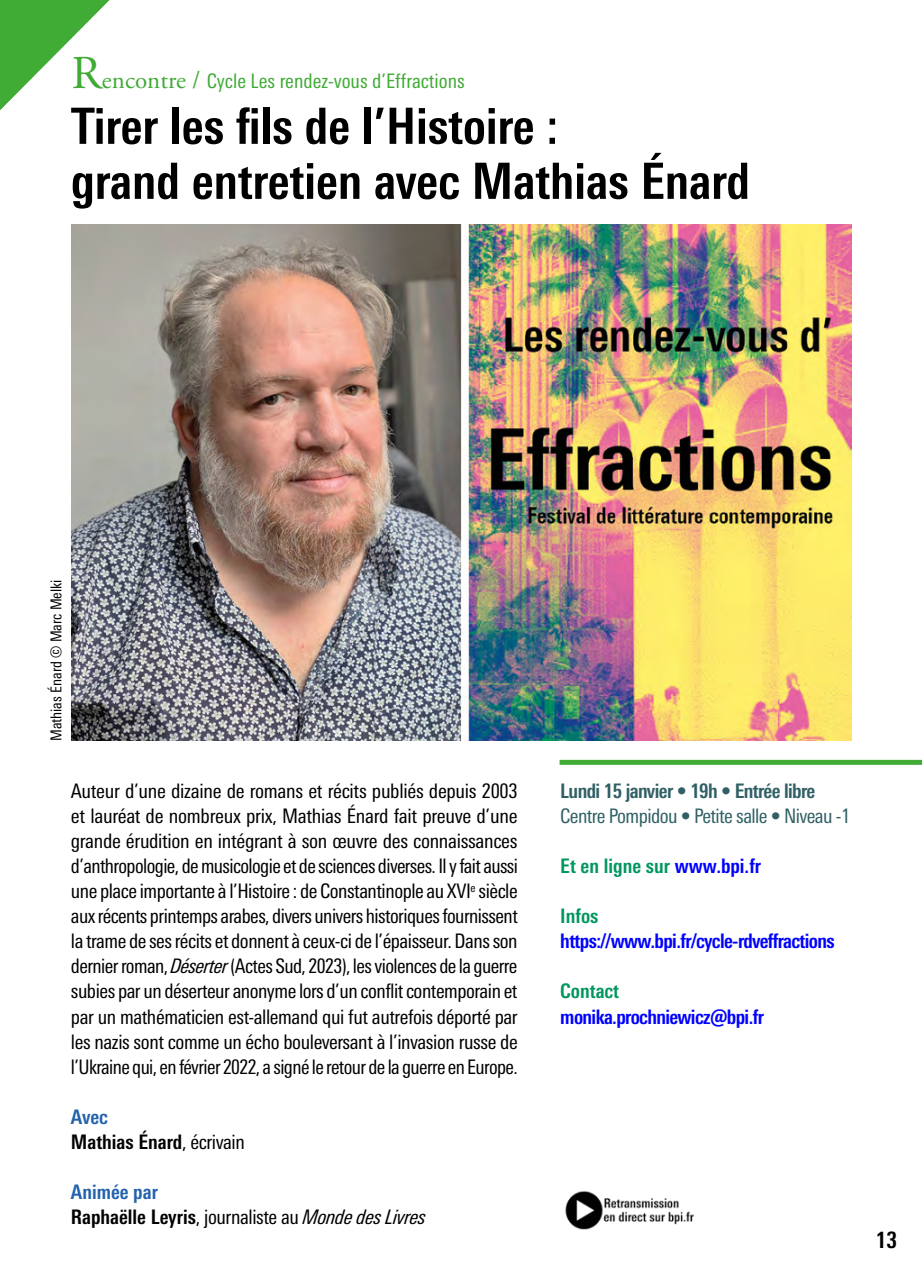
<style>
.page{position:relative;width:922px;height:1276px;background:#fff}
.page>*{position:absolute;margin:0;border:0;box-sizing:border-box;transform-origin:0 0}
.t1{font:700 condensed 50px/55px "Univers Next Pro";color:#000}
.t2{font:700 condensed 22.5px "Univers Next Pro";color:#000}
.t3{font:condensed 20px/25px "Univers Next Pro";letter-spacing:-.03em;color:#000;text-align:justify}
.t4{font:700 condensed 20px/25px "Univers Next Pro";color:#000}
.t5{font:700 condensed 20px "Univers Next Pro";letter-spacing:-.03em;color:#00f}
.t6{font:condensed 20px "Univers Next Pro";color:#40ab35}
.t7{font:condensed 20px "Univers Next Pro";letter-spacing:-.03em;color:#306065}
.t8{font:700 condensed 20px "Univers Next Pro";color:#00975f}
.t9{font:700 condensed 20px "Univers Next Pro";letter-spacing:-.03em;color:#306065}
.t10{font:condensed 15px "Univers Next Pro";color:#000}
.s1{font-family:"Adobe Garamond Pro";font-stretch:normal;font-size:47px}
.s2{font-family:"Adobe Garamond Pro";font-stretch:normal;font-size:25px}
.s3{font-style:italic}
.s4{color:#2362ad}
.s5{font-weight:400}
.s6{font-weight:400;font-style:italic}
.s7{color:#00f}
</style>
<div class="page">
<div style="left:559px;top:760px;width:362px;height:5px;background:#40ab35"></div>
<svg style="left:0;top:0;width:109px;height:110px"></svg>
<img style="left:71px;top:225px;width:779px;height:516px">
<img style="left:565px;top:1191px;width:129px;height:39px">
<p class="t6" style="left:71px;top:69px;width:395px"><span class="s1">R</span><span class="s2">encontre /</span> Cycle Les rendez-vous d’Effractions</p>
<h1 class="t1" style="left:71px;top:98px;width:680px">Tirer les fils de l’Histoire :<br>grand entretien avec Mathias Énard</h1>
<p class="t10" style="left:47px;top:741px;width:163px;rotate:-90deg">Mathias Énard © Marc Melki</p>
<p class="t3" style="left:71px;top:778px;width:448px">Auteur d’une dizaine de romans et récits publiés depuis 2003 et lauréat de nombreux prix, Mathias Énard fait preuve d’une grande érudition en intégrant à son œuvre des connaissances d’anthropologie, de musicologie et de sciences diverses. Il y fait aussi une place importante à l’Histoire : de Constantinople au XVI<sup>e</sup> siècle aux récents printemps arabes, divers univers historiques fournissent la trame de ses récits et donnent à ceux-ci de l’épaisseur. Dans son dernier roman, <span class="s3">Déserter</span> (Actes Sud, 2023), les violences de la guerre subies par un déserteur anonyme lors d’un conflit contemporain et par un mathématicien est-allemand qui fut autrefois déporté par les nazis sont comme un écho bouleversant à l’invasion russe de l’Ukraine qui, en février 2022, a signé le retour de la guerre en Europe.</p>
<p class="t4" style="left:71px;top:1103px;width:175px"><span class="s4">Avec<br></span>Mathias Énard<span class="s5">, écrivain</span></p>
<p class="t4" style="left:71px;top:1178px;width:356px"><span class="s4">Animée par<br></span>Raphaëlle Leyris<span class="s5">, journaliste au</span> <span class="s6">Monde des Livres</span></p>
<p class="t9" style="left:560px;top:779px;width:256px">Lundi 15 janvier • 19h • Entrée libre</p>
<p class="t7" style="left:560px;top:804px;width:291px">Centre Pompidou • Petite salle • Niveau -1</p>
<p class="t8" style="left:560px;top:854px;width:202px">Et en ligne sur <span class="s7">www.bpi.fr</span></p>
<p class="t8" style="left:560px;top:904px;width:40px">Infos</p>
<p class="t5" style="left:560px;top:929px;width:276px">https://www.bpi.fr/cycle-rdveffractions</p>
<p class="t8" style="left:560px;top:979px;width:60px">Contact</p>
<p class="t5" style="left:560px;top:1004px;width:205px">monika.prochniewicz@bpi.fr</p>
<p class="t2" style="left:875px;top:1226px;width:23px">13</p>
</div>
